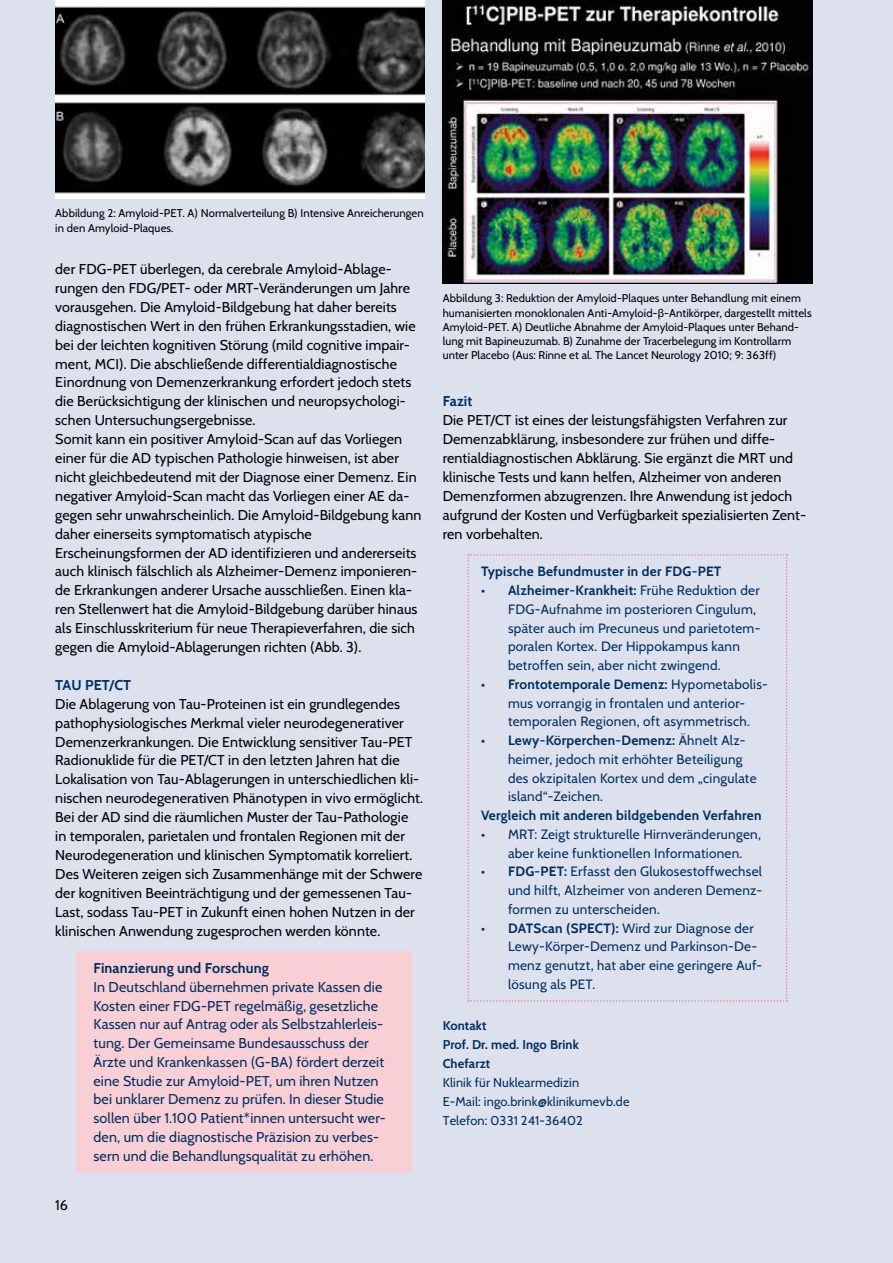
<style>
.page{position:relative;width:893px;height:1263px;background:#dde1ed}
.page>*{position:absolute;margin:0;border:0;box-sizing:border-box;transform-origin:0 0}
.t1{font:14.25px/18.9px "Cabin";letter-spacing:.01em;color:#000}
.t2{font:14.25px/18.8px "Cabin";letter-spacing:.01em;color:#003060}
.t3{font:700 14.25px "Cabin";letter-spacing:.01em;color:#003060}
.t4{font:13.5px/18.8px "Cabin";letter-spacing:.02em;color:#003060}
.t5{font:700 13.5px "Cabin";letter-spacing:.02em;color:#003060}
.t6{font:12.75px/18.9px "Cabin";letter-spacing:.01em;color:#003060}
.t7{font:700 12.75px/18.9px "Cabin";letter-spacing:.01em;color:#003060}
.t8{font:12.75px "Cabin";color:#000}
.t9{font:11.25px/14.2px "Cabin";letter-spacing:.01em;color:#000}
.s1{font-family:"Arial"}
.s2{font-weight:700}
</style>
<div class="page">
<div style="left:77px;top:951px;width:335px;height:34px;background:#f9cfd6"></div>
<div style="left:77px;top:970px;width:335px;height:203px;background:#f9cfd6"></div>
<svg style="left:467px;top:554px;width:321px;height:448px"></svg>
<img style="left:443px;top:0;width:369px;height:284px">
<img style="left:55px;top:0;width:370px;height:198px">
<p class="t9" style="left:55px;top:206px;width:370px">Abbildung 2: Amyloid-PET. A) Normalverteilung B) Intensive Anreicherungen in den Amyloid-Plaques.</p>
<p class="t1" style="left:55px;top:259px;width:368px">der FDG-PET überlegen, da cerebrale Amyloid-Ablage&shy;rungen den FDG/PET- oder MRT-Veränderungen um Jahre vorausgehen. Die Amyloid-Bildgebung hat daher bereits diagnostischen Wert in den frühen Erkrankungsstadien, wie bei der leichten kognitiven Störung (mild cognitive impair&shy;ment, MCI). Die abschließende differentialdiagnostische Einordnung von Demenzerkrankung erfordert jedoch stets die Berücksichtigung der klinischen und neuropsychologi&shy;schen Untersuchungsergebnisse.<br>Somit kann ein positiver Amyloid-Scan auf das Vorliegen einer für die AD typischen Pathologie hinweisen, ist aber nicht gleichbedeutend mit der Diagnose einer Demenz. Ein negativer Amyloid-Scan macht das Vorliegen einer AE da&shy;gegen sehr unwahrscheinlich. Die Amyloid-Bildgebung kann daher einerseits symptomatisch atypische Erscheinungsformen der AD identifizieren und andererseits auch klinisch fälschlich als Alzheimer-Demenz imponieren&shy;de Erkrankungen anderer Ursache ausschließen. Einen kla&shy;ren Stellenwert hat die Amyloid-Bildgebung darüber hinaus als Einschlusskriterium für neue Therapieverfahren, die sich gegen die Amyloid-Ablagerungen richten (Abb. 3).</p>
<p class="t3" style="left:55px;top:674px;width:77px">TAU PET/CT</p>
<p class="t1" style="left:55px;top:693px;width:369px">Die Ablagerung von Tau-Proteinen ist ein grundlegendes pathophysiologisches Merkmal vieler neurodegenerativer Demenzerkrankungen. Die Entwicklung sensitiver Tau-PET Radionuklide für die PET/CT in den letzten Jahren hat die Lokalisation von Tau-Ablagerungen in unterschiedlichen kli&shy;nischen neurodegenerativen Phänotypen in vivo ermöglicht.<br>Bei der AD sind die räumlichen Muster der Tau-Pathologie<br>in temporalen, parietalen und frontalen Regionen mit der Neurodegeneration und klinischen Symptomatik korreliert.<br>Des Weiteren zeigen sich Zusammenhänge mit der Schwere der kognitiven Beeinträchtigung und der gemessenen Tau-Last, sodass Tau-PET in Zukunft einen hohen Nutzen in der klinischen Anwendung zugesprochen werden könnte.</p>
<p class="t3" style="left:94px;top:957px;width:177px">Finanzierung und Forschung</p>
<p class="t2" style="left:94px;top:976px;width:294px">In Deutschland übernehmen private Kassen die Kosten einer FDG-PET regelmäßig, gesetzliche Kassen nur auf Antrag oder als Selbstzahlerleis&shy;tung. Der Gemeinsame Bundesausschuss der Ärzte und Krankenkassen (G-BA) fördert derzeit eine Studie zur Amyloid-PET, um ihren Nutzen bei unklarer Demenz zu prüfen. In dieser Studie sollen über 1.100 Patient*innen untersucht wer&shy;den, um die diagnostische Präzision zu verbes&shy;sern und die Behandlungsqualität zu erhöhen.</p>
<p class="t1" style="left:55px;top:1194px;width:14px">16</p>
<p class="t8" style="left:55px;top:1195px;width:13px">16</p>
<p class="t9" style="left:443px;top:291px;width:370px">Abbildung 3: Reduktion der Amyloid-Plaques unter Behandlung mit einem humanisierten monoklonalen Anti-Amyloid-<span class="s1">β</span>-Antikörper, dargestellt mittels Amyloid-PET. A) Deutliche Abnahme der Amyloid-Plaques unter Behand&shy;lung mit Bapineuzumab. B) Zunahme der Tracerbelegung im Kontrollarm unter Placebo (Aus: Rinne et al. The Lancet Neurology 2010; 9: 363ff)</p>
<p class="t3" style="left:443px;top:390px;width:31px">Fazit</p>
<p class="t1" style="left:443px;top:410px;width:365px">Die PET/CT ist eines der leistungsfähigsten Verfahren zur Demenzabklärung, insbesondere zur frühen und diffe&shy;rentialdiagnostischen Abklärung. Sie ergänzt die MRT und klinische Tests und kann helfen, Alzheimer von anderen Demenzformen abzugrenzen. Ihre Anwendung ist jedoch aufgrund der Kosten und Verfügbarkeit spezialisierten Zent&shy;ren vorbehalten.</p>
<p class="t5" style="left:481px;top:561px;width:242px">Typische Befundmuster in der FDG-PET</p>
<p class="t4" style="left:508px;top:580px;width:254px;text-indent:-27px"><span class="s2">• Alzheimer-Krankheit:</span> Frühe Reduktion der FDG-Aufnahme im posterioren Cingulum, später auch im Precuneus und parietotem&shy;poralen Kortex. Der Hippokampus kann betroffen sein, aber nicht zwingend.</p>
<p class="t4" style="left:508px;top:674px;width:261px;text-indent:-27px"><span class="s2">• Frontotemporale Demenz:</span> Hypometabolis&shy;mus vorrangig in frontalen und anterior&shy;temporalen Regionen, oft asymmetrisch.</p>
<p class="t4" style="left:508px;top:730px;width:250px;text-indent:-27px"><span class="s2">• Lewy-Körperchen-Demenz:</span> Ähnelt Alz&shy;heimer, jedoch mit erhöhter Beteiligung des okzipitalen Kortex und dem „cingulate island“-Zeichen.</p>
<p class="t5" style="left:481px;top:805px;width:282px">Vergleich mit anderen bildgebenden Verfahren</p>
<p class="t4" style="left:508px;top:824px;width:254px;text-indent:-27px">• MRT: Zeigt strukturelle Hirnveränderungen, aber keine funktionellen Informationen.</p>
<p class="t4" style="left:508px;top:861px;width:256px;text-align:justify;text-indent:-27px"><span class="s2">• FDG-PET:</span> Erfasst den Glukosestoffwechsel und hilft, Alzheimer von anderen Demenz&shy;formen zu unterscheiden.</p>
<p class="t4" style="left:508px;top:918px;width:256px;text-indent:-27px"><span class="s2">• DATScan (SPECT):</span> Wird zur Diagnose der Lewy-Körper-Demenz und Parkinson-De&shy;menz genutzt, hat aber eine geringere Auf&shy;lösung als PET.</p>
<p class="t7" style="left:443px;top:1015px;width:138px">Kontakt<br>Prof. Dr. med. Ingo Brink<br>Chefarzt</p>
<p class="t6" style="left:443px;top:1072px;width:188px">Klinik für Nuklearmedizin<br>E-Mail: ingo.brink@klinikumevb.de<br>Telefon: 0331 241-36402</p>
</div>
